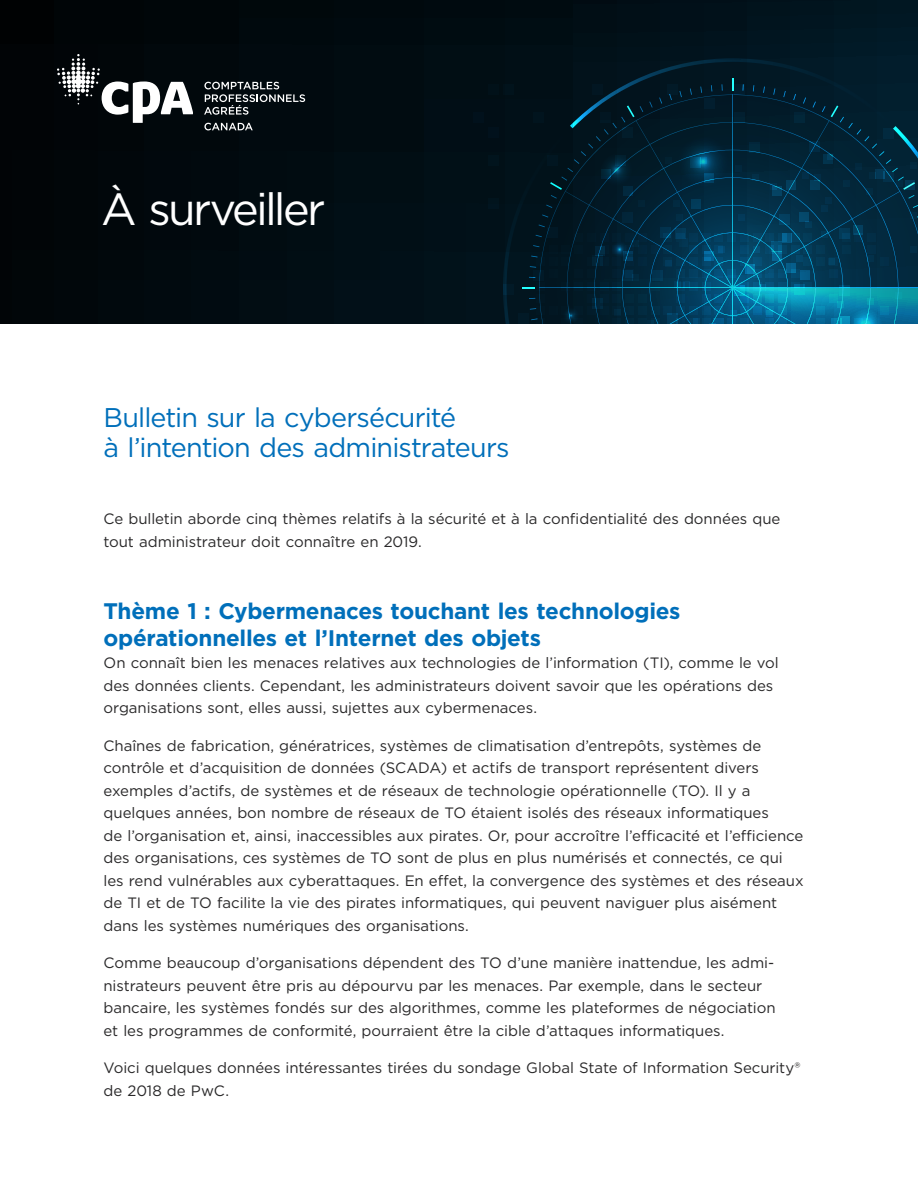
<style>
.page{position:relative;width:918px;height:1188px;background:#fff}
.page>*{position:absolute;margin:0;border:0;box-sizing:border-box;transform-origin:0 0}
.t1{font:45px "Gotham";letter-spacing:-.06em;color:#fff}
.t2{font:27px/30px "Gotham";letter-spacing:-.035em;color:#006fba}
.t3{font:700 22.5px/27px "Gotham";letter-spacing:-.015em;color:#006fba}
.t4{font:15px/22.5px "Gotham";letter-spacing:-.005em;color:#292829}
</style>
<div class="page">
<div style="left:0;top:0;width:918px;height:324px;background:linear-gradient(to right,#010406,#011723)"></div>
<div style="left:488px;top:155px;width:11px;height:11px;background:#01141d"></div>
<div style="left:488px;top:198px;width:11px;height:11px;background:#01141d"></div>
<div style="left:488px;top:127px;width:11px;height:10px;background:#01111c"></div>
<div style="left:488px;top:84px;width:11px;height:10px;background:#011119"></div>
<div style="left:473px;top:113px;width:11px;height:10px;background:#01111c"></div>
<svg style="left:503px;top:58px;width:415px;height:266px;background:#022c3f"></svg>
<svg style="left:204px;top:82px;width:101px;height:33px;background:#353b3f"></svg>
<svg style="left:57px;top:54px;width:136px;height:69px"></svg>
<svg style="left:204px;top:123px;width:49px;height:7px"></svg>
<h1 class="t1" style="left:101px;top:180px;width:226px">À surveiller</h1>
<h2 class="t2" style="left:104px;top:401px;width:408px">Bulletin sur la cybersécurité<br>à l’intention des administrateurs</h2>
<p class="t4" style="left:104px;top:507px;width:679px">Ce bulletin aborde cinq thèmes relatifs à la sécurité et à la confidentialité des données que tout administrateur doit connaître en 2019.</p>
<h2 class="t3" style="left:104px;top:597px;width:578px">Thème 1 : Cybermenaces touchant les technologies opérationnelles et l’Internet des objets</h2>
<p class="t4" style="left:104px;top:651px;width:677px">On connaît bien les menaces relatives aux technologies de l’information (TI), comme le vol des données clients. Cependant, les administrateurs doivent savoir que les opérations des organisations sont, elles aussi, sujettes aux cybermenaces.</p>
<p class="t4" style="left:104px;top:734px;width:702px">Chaînes de fabrication, génératrices, systèmes de climatisation d’entrepôts, systèmes de contrôle et d’acquisition de données (SCADA) et actifs de transport représentent divers exemples d’actifs, de systèmes et de réseaux de technologie opérationnelle (TO). Il y a quelques années, bon nombre de réseaux de TO étaient isolés des réseaux informatiques<br>de l’organisation et, ainsi, inaccessibles aux pirates. Or, pour accroître l’efficacité et l’efficience des organisations, ces systèmes de TO sont de plus en plus numérisés et connectés, ce qui les rend vulnérables aux cyberattaques. En effet, la convergence des systèmes et des réseaux de TI et de TO facilite la vie des pirates informatiques, qui peuvent naviguer plus aisément dans les systèmes numériques des organisations.</p>
<p class="t4" style="left:104px;top:951px;width:674px">Comme beaucoup d’organisations dépendent des TO d’une manière inattendue, les admi&shy;nistrateurs peuvent être pris au dépourvu par les menaces. Par exemple, dans le secteur bancaire, les systèmes fondés sur des algorithmes, comme les plateformes de négociation et les programmes de conformité, pourraient être la cible d’attaques informatiques.</p>
<p class="t4" style="left:104px;top:1056px;width:699px">Voici quelques données intéressantes tirées du sondage Global State of Information Security® de 2018 de PwC.</p>
</div>
